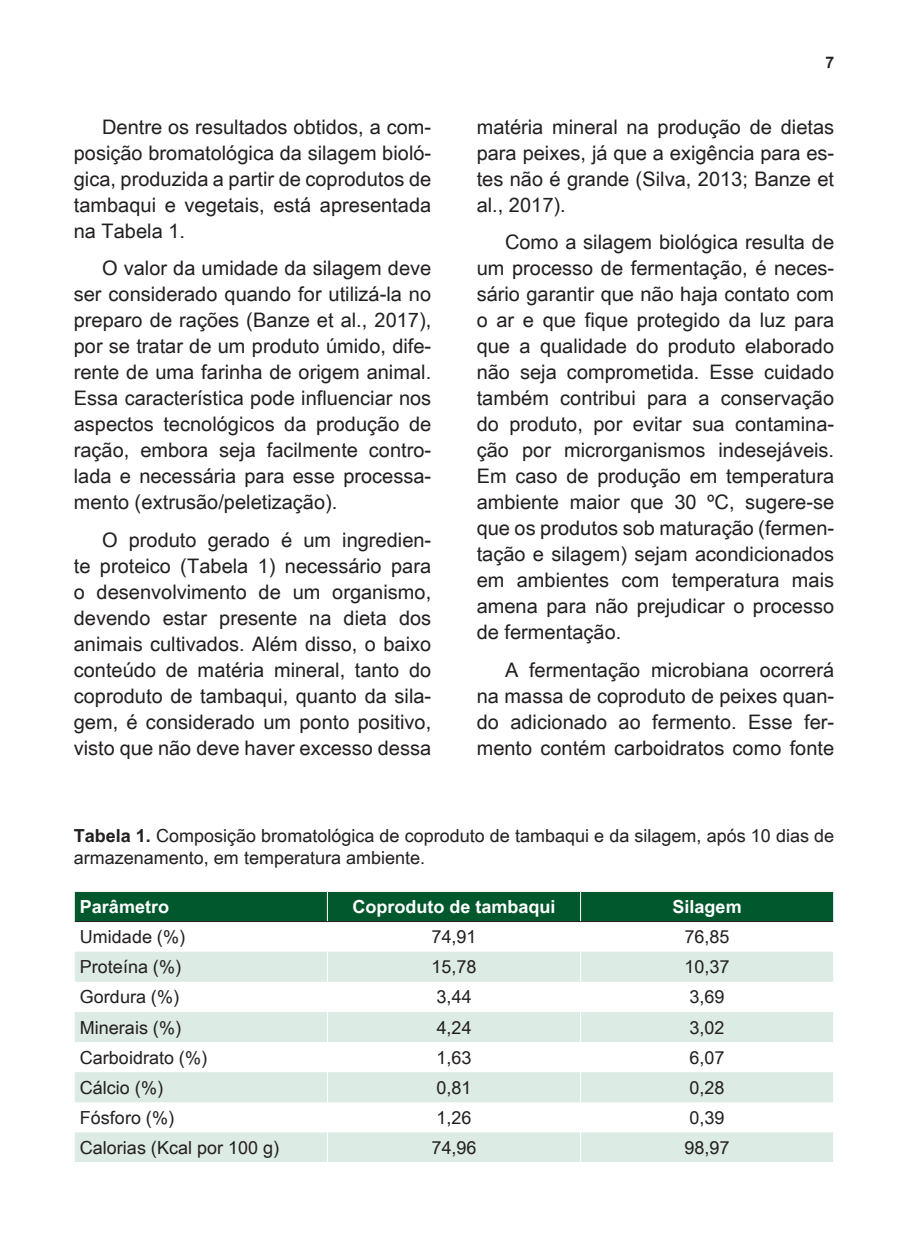
<style>
.page{position:relative;width:908px;height:1248px;background:#fff}
.page>*{position:absolute;margin:0;border:0;box-sizing:border-box;transform-origin:0 0}
.t1{font:20px/26px "Arial";color:#231f20;text-align:justify}
.t2{font:18px/21.6px "Arial";color:#231f20}
.t3{font:700 18px "Arial";color:#fff}
.t4{font:700 16px "Arial";color:#231f20}
.s1{font-weight:700}
</style>
<div class="page">
<svg style="left:75px;top:951px;width:757px;height:210px;fill:#dcebe3"></svg>
<div style="left:75px;top:891px;width:757px;height:29px;background:#00582c"></div>
<hr style="left:327px;top:951px;width:1px;height:30px;background:#fff">
<hr style="left:579px;top:951px;width:1px;height:30px;background:#fff">
<hr style="left:327px;top:981px;width:1px;height:30px;background:#fff">
<hr style="left:579px;top:981px;width:1px;height:30px;background:#fff">
<hr style="left:327px;top:1011px;width:1px;height:30px;background:#fff">
<hr style="left:579px;top:1011px;width:1px;height:30px;background:#fff">
<hr style="left:327px;top:1041px;width:1px;height:31px;background:#fff">
<hr style="left:579px;top:1041px;width:1px;height:31px;background:#fff">
<hr style="left:327px;top:1072px;width:1px;height:30px;background:#fff">
<hr style="left:579px;top:1072px;width:1px;height:30px;background:#fff">
<hr style="left:327px;top:1102px;width:1px;height:30px;background:#fff">
<hr style="left:579px;top:1102px;width:1px;height:30px;background:#fff">
<svg style="left:327px;top:1132px;width:1px;height:29px"></svg>
<svg style="left:579px;top:1132px;width:1px;height:29px"></svg>
<svg style="left:832px;top:1132px;width:1px;height:29px"></svg>
<hr style="left:75px;top:920px;width:252px;height:1px;background:#231f20">
<hr style="left:327px;top:920px;width:253px;height:1px;background:#231f20">
<hr style="left:580px;top:920px;width:252px;height:1px;background:#231f20">
<p class="t1" style="left:74px;top:114px;width:359px;text-indent:28px">Dentre os resultados obtidos, a com&shy;posição bromatológica da silagem bioló&shy;gica, produzida a partir de coprodutos de tambaqui e vegetais, está apresentada na Tabela 1.</p>
<p class="t1" style="left:74px;top:255px;width:359px;text-indent:28px">O valor da umidade da silagem deve ser considerado quando for utilizá-la no preparo de rações (Banze et al., 2017), por se tratar de um produto úmido, dife&shy;rente de uma farinha de origem animal.<br>Essa característica pode influenciar nos aspectos tecnológicos da produção de ração, embora seja facilmente contro&shy;lada e necessária para esse processa&shy;mento (extrusão/peletização).</p>
<p class="t1" style="left:74px;top:526px;width:359px;text-indent:28px">O produto gerado é um ingredien&shy;te proteico (Tabela 1) necessário para o desenvolvimento de um organismo, devendo estar presente na dieta dos animais cultivados. Além disso, o baixo conteúdo de matéria mineral, tanto do coproduto de tambaqui, quanto da sila&shy;gem, é considerado um ponto positivo, visto que não deve haver excesso dessa</p>
<p class="t4" style="left:825px;top:53px;width:10px">7</p>
<p class="t1" style="left:476px;top:114px;width:359px">matéria mineral na produção de dietas para peixes, já que a exigência para es&shy;tes não é grande (Silva, 2013; Banze et al., 2017).</p>
<p class="t1" style="left:476px;top:229px;width:359px;text-indent:28px">Como a silagem biológica resulta de um processo de fermentação, é neces&shy;sário garantir que não haja contato com o ar e que fique protegido da luz para que a qualidade do produto elaborado não seja comprometida. Esse cuidado também contribui para a conservação do produto, por evitar sua contamina&shy;ção por microrganismos indesejáveis.<br>Em caso de produção em temperatura ambiente maior que 30 ºC, sugere-se que os produtos sob maturação (fermen&shy;tação e silagem) sejam acondicionados em ambientes com temperatura mais amena para não prejudicar o processo de fermentação.</p>
<p class="t1" style="left:476px;top:656px;width:359px;text-indent:28px">A fermentação microbiana ocorrerá na massa de coproduto de peixes quan&shy;do adicionado ao fermento. Esse fer&shy;mento contém carboidratos como fonte</p>
<p class="t2" style="left:74px;top:825px;width:761px"><span class="s1">Tabela 1.</span> Composição bromatológica de coproduto de tambaqui e da silagem, após 10 dias de armazenamento, em temperatura ambiente.</p>
<p class="t3" style="left:80px;top:896px;width:91px">Parâmetro</p>
<p class="t3" style="left:352px;top:896px;width:205px">Coproduto de tambaqui</p>
<p class="t3" style="left:672px;top:896px;width:71px">Silagem</p>
<p class="t2" style="left:80px;top:925px;width:107px">Umidade (%)</p>
<p class="t2" style="left:431px;top:925px;width:47px">74,91</p>
<p class="t2" style="left:684px;top:925px;width:47px">76,85</p>
<p class="t2" style="left:80px;top:956px;width:103px">Proteína (%)</p>
<p class="t2" style="left:431px;top:956px;width:47px">15,78</p>
<p class="t2" style="left:684px;top:956px;width:47px">10,37</p>
<p class="t2" style="left:80px;top:986px;width:101px">Gordura (%)</p>
<p class="t2" style="left:436px;top:986px;width:37px">3,44</p>
<p class="t2" style="left:689px;top:986px;width:37px">3,69</p>
<p class="t2" style="left:80px;top:1016px;width:102px">Minerais (%)</p>
<p class="t2" style="left:436px;top:1016px;width:37px">4,24</p>
<p class="t2" style="left:689px;top:1016px;width:37px">3,02</p>
<p class="t2" style="left:80px;top:1046px;width:129px">Carboidrato (%)</p>
<p class="t2" style="left:436px;top:1046px;width:37px">1,63</p>
<p class="t2" style="left:689px;top:1046px;width:37px">6,07</p>
<p class="t2" style="left:80px;top:1076px;width:84px">Cálcio (%)</p>
<p class="t2" style="left:436px;top:1076px;width:37px">0,81</p>
<p class="t2" style="left:689px;top:1076px;width:37px">0,28</p>
<p class="t2" style="left:80px;top:1106px;width:96px">Fósforo (%)</p>
<p class="t2" style="left:436px;top:1106px;width:37px">1,26</p>
<p class="t2" style="left:689px;top:1106px;width:37px">0,39</p>
<p class="t2" style="left:80px;top:1136px;width:201px">Calorias (Kcal por 100 g)</p>
<p class="t2" style="left:431px;top:1136px;width:47px">74,96</p>
<p class="t2" style="left:684px;top:1136px;width:47px">98,97</p>
</div>
